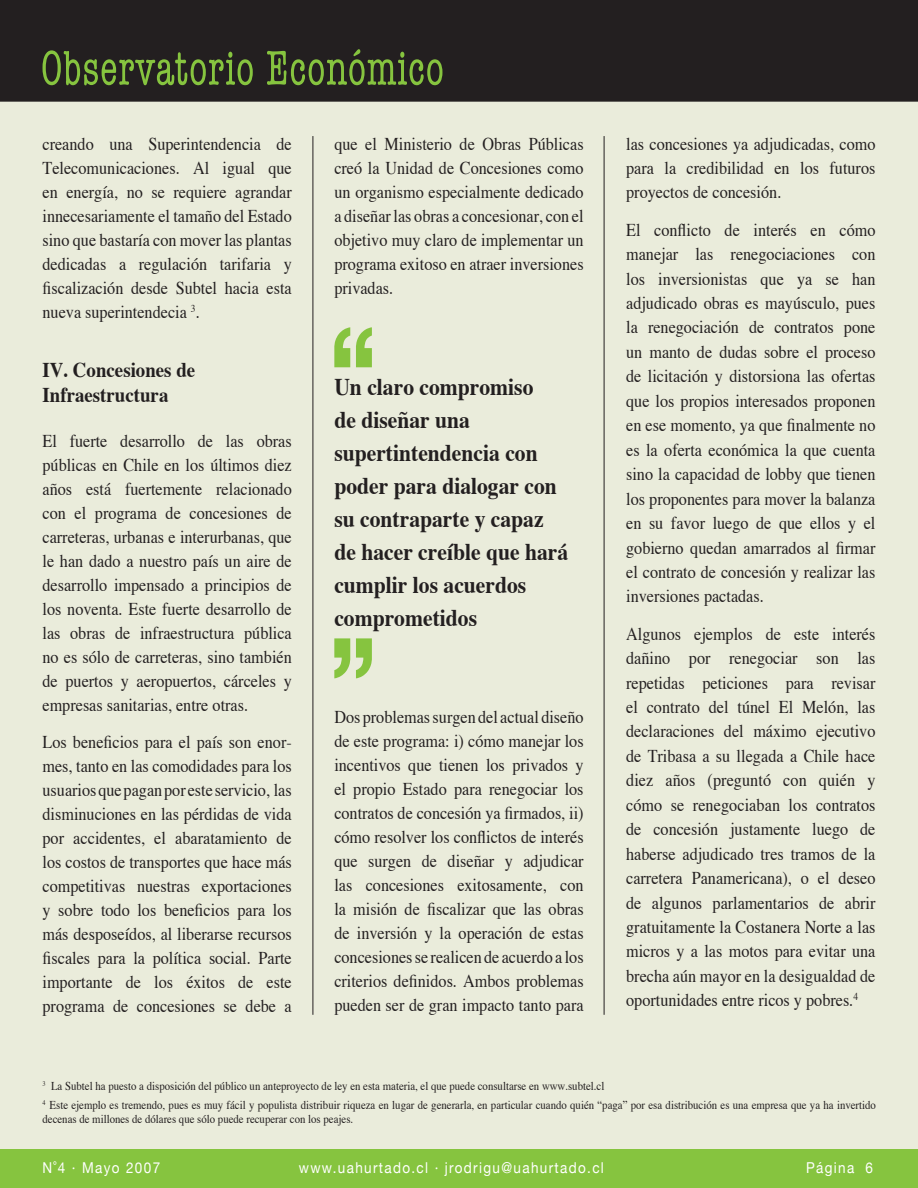
<style>
.page{position:relative;width:918px;height:1188px;background:#fff}
.page>*{position:absolute;margin:0;border:0;box-sizing:border-box;transform-origin:0 0}
.destacado{font:700 24px/33px "Times";color:#231f20;scale:.9 1}
.subtitulo{font:700 21px/25.2px "Times";color:#231f20;scale:.9 1}
.t1{font:18px/24px "Times";color:#231f20;text-align:justify;scale:.9 1}
.t2{font:15px "Helvetica Neue";letter-spacing:.1em;color:#fff;scale:.9 1}
.t3{font:12px/14.4px "Times";color:#231f20;scale:.9 1}
</style>
<div class="page">
<div style="left:0;top:0;width:918px;height:1187px;background:#eaecdb"></div>
<div style="left:0;top:1149px;width:918px;height:39px;background:#86c43f"></div>
<div style="left:0;top:0;width:917px;height:102px;background:#231f20"></div>
<svg style="left:43px;top:50px;width:210px;height:35px;background:#405029"></svg>
<svg style="left:267px;top:49px;width:175px;height:36px;background:#404f29"></svg>
<hr style="left:43px;top:99px;width:832px;height:1px;background:#231f20">
<svg style="left:917px;top:0;width:1px;height:102px"></svg>
<hr style="left:313px;top:136px;width:1px;height:879px;background:#231f20">
<hr style="left:604px;top:136px;width:1px;height:879px;background:#231f20">
<svg style="left:334px;top:327px;width:16px;height:40px"></svg>
<svg style="left:356px;top:327px;width:16px;height:40px"></svg>
<svg style="left:356px;top:638px;width:16px;height:40px"></svg>
<svg style="left:334px;top:638px;width:16px;height:40px"></svg>
<p class="t1" style="left:43px;top:130px;width:279px">creando una Superintendencia de Telecomunicaciones. Al igual que en energía, no se requiere agrandar innecesariamente el tamaño del Estado sino que bastaría con mover las plantas dedicadas a regulación tarifaria y fiscalización desde Subtel hacia esta nueva superintendecia <sup>3</sup>.</p>
<p class="subtitulo" style="left:43px;top:355px;width:171px">IV. Concesiones de<br>Infraestructura</p>
<p class="t1" style="left:43px;top:428px;width:279px">El fuerte desarrollo de las obras públicas en Chile en los últimos diez años está fuertemente relacionado con el programa de concesiones de carreteras, urbanas e interurbanas, que le han dado a nuestro país un aire de desarrollo impensado a principios de los noventa. Este fuerte desarrollo de las obras de infraestructura pública no es sólo de carreteras, sino también de puertos y aeropuertos, cárceles y empresas sanitarias, entre otras.</p>
<p class="t1" style="left:43px;top:728px;width:279px">Los beneficios para el país son enor&shy;mes, tanto en las comodidades para los usuarios que pagan por este servicio, las disminuciones en las pérdidas de vida por accidentes, el abaratamiento de los costos de transportes que hace más competitivas nuestras exportaciones y sobre todo los beneficios para los más desposeídos, al liberarse recursos fiscales para la política social. Parte importante de los éxitos de este programa de concesiones se debe a</p>
<p class="t1" style="left:334px;top:130px;width:279px">que el Ministerio de Obras Públicas creó la Unidad de Concesiones como un organismo especialmente dedicado a diseñar las obras a concesionar, con el objetivo muy claro de implementar un programa exitoso en atraer inversiones privadas.</p>
<p class="t1" style="left:626px;top:130px;width:279px;line-height:24.5px">las concesiones ya adjudicadas, como para la credibilidad en los futuros proyectos de concesión.</p>
<p class="t1" style="left:626px;top:216px;width:279px;line-height:24.5px">El conflicto de interés en cómo manejar las renegociaciones con los inversionistas que ya se han adjudicado obras es mayúsculo, pues la renegociación de contratos pone un manto de dudas sobre el proceso de licitación y distorsiona las ofertas que los propios interesados proponen en ese momento, ya que finalmente no es la oferta económica la que cuenta sino la capacidad de lobby que tienen los proponentes para mover la balanza en su favor luego de que ellos y el gobierno quedan amarrados al firmar el contrato de concesión y realizar las inversiones pactadas.</p>
<p class="t1" style="left:626px;top:620px;width:279px;line-height:24.5px">Algunos ejemplos de este interés dañino por renegociar son las repetidas peticiones para revisar el contrato del túnel El Melón, las declaraciones del máximo ejecutivo de Tribasa a su llegada a Chile hace diez años (preguntó con quién y cómo se renegociaban los contratos de concesión justamente luego de haberse adjudicado tres tramos de la carretera Panamericana), o el deseo de algunos parlamentarios de abrir gratuitamente la Costanera Norte a las micros y a las motos para evitar una brecha aún mayor en la desigualdad de oportunidades entre ricos y pobres.<sup>4</sup></p>
<p class="destacado" style="left:334px;top:368px;width:261px">Un claro compromiso<br>de diseñar una supertintendencia con poder para dialogar con su contraparte y capaz de hacer creíble que hará cumplir los acuerdos comprometidos</p>
<p class="t1" style="left:334px;top:704px;width:279px">Dos problemas surgen del actual diseño de este programa: i) cómo manejar los incentivos que tienen los privados y el propio Estado para renegociar los contratos de concesión ya firmados, ii) cómo resolver los conflictos de interés que surgen de diseñar y adjudicar las concesiones exitosamente, con la misión de fiscalizar que las obras de inversión y la operación de estas concesiones se realicen de acuerdo a los criterios definidos. Ambos problemas pueden ser de gran impacto tanto para</p>
<p class="t3" style="left:43px;top:1078px;width:626px"><sup>3</sup> La Subtel ha puesto a disposición del público un anteproyecto de ley en esta materia, el que puede consultarse en www.subtel.cl</p>
<p class="t3" style="left:43px;top:1096px;width:928px"><sup>4</sup> Este ejemplo es tremendo, pues es muy fácil y populista distribuir riqueza en lugar de generarla, en particular cuando quién “paga” por esa distribución es una empresa que ya ha invertido decenas de millones de dólares que sólo puede recuperar con los peajes.</p>
<p class="t2" style="left:43px;top:1158px;width:132px">N˚4 · Mayo 2007</p>
<p class="t2" style="left:299px;top:1158px;width:341px">www.uahurtado.cl · jrodrigu@uahurtado.cl</p>
<p class="t2" style="left:806px;top:1158px;width:55px">Página</p>
</div>
